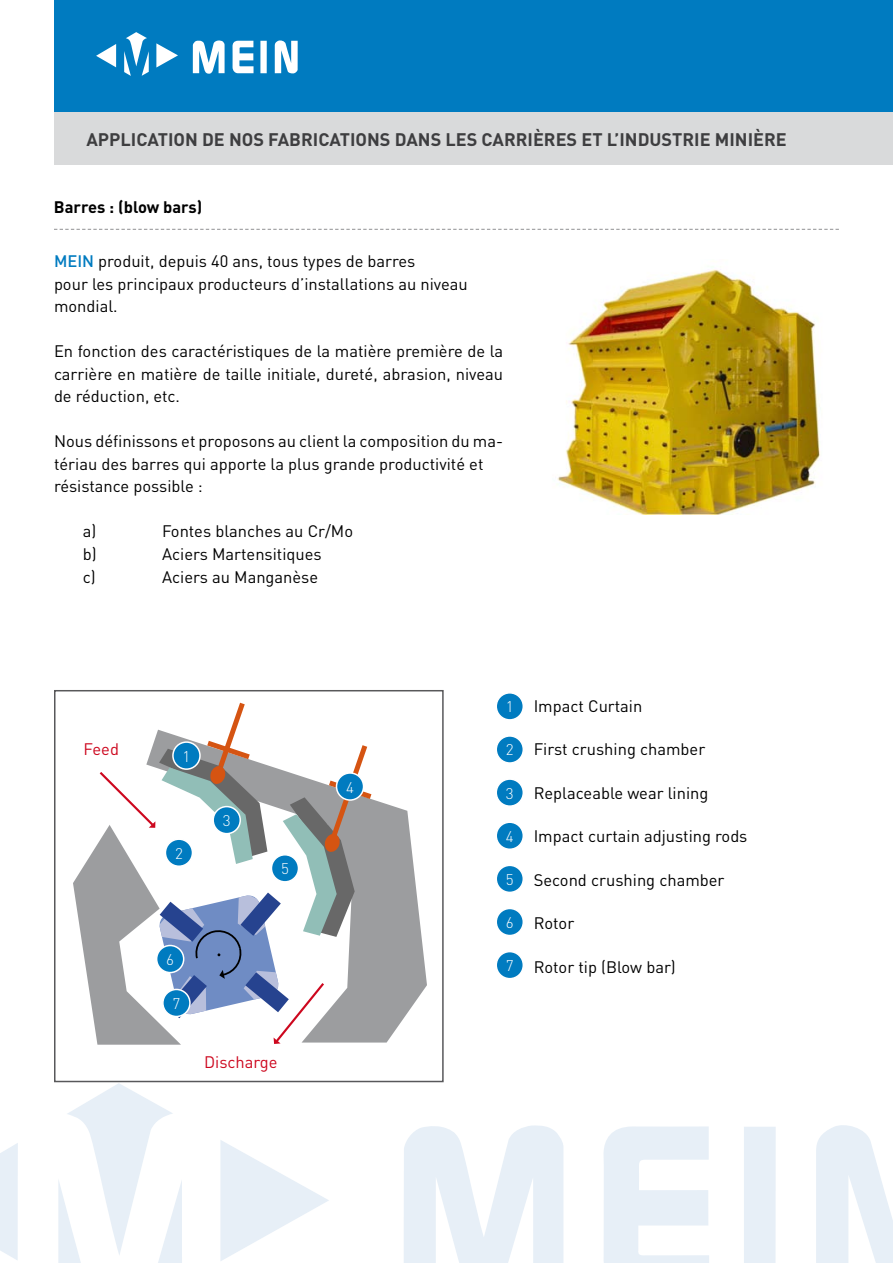
<style>
.page{position:relative;width:893px;height:1263px;background:#fff}
.page>*{position:absolute;margin:0;border:0;box-sizing:border-box;transform-origin:0 0}
.t1{font:700 18px "DIN";color:#3e3e40}
.t2{font:16.5px/22.5px "DIN";color:#000}
.t3{font:700 16.5px "DIN";color:#000}
.t4{font:16.5px "DIN";color:#cd071e}
.t5{font:300 15.3px "DINCE";color:#fff}
.s1{font-weight:500;color:#007bc0}
</style>
<div class="page">
<svg style="left:0;top:1083px;width:329px;height:180px"></svg>
<svg style="left:816px;top:1125px;width:77px;height:138px"></svg>
<svg style="left:404px;top:1125px;width:159px;height:138px"></svg>
<svg style="left:603px;top:1126px;width:106px;height:137px"></svg>
<div style="left:744px;top:1127px;width:32px;height:136px;background:#e7eff7"></div>
<div style="left:54px;top:690px;width:390px;height:392px;background:#fff;border:2px solid #58585a"></div>
<div style="left:54px;top:10px;width:839px;height:154px;background:#d9dadb"></div>
<div style="left:54px;top:0;width:839px;height:112px;background:#007bc0"></div>
<svg style="left:96px;top:32px;width:82px;height:44px"></svg>
<svg style="left:275px;top:40px;width:23px;height:34px"></svg>
<svg style="left:193px;top:40px;width:32px;height:34px"></svg>
<svg style="left:233px;top:41px;width:21px;height:32px"></svg>
<div style="left:260px;top:41px;width:7px;height:32px;background:#fff"></div>
<img style="left:557px;top:269px;width:263px;height:246px">
<svg style="left:54px;top:229px;width:785px;height:1px"></svg>
<svg style="left:371px;top:794px;width:56px;height:248px;fill:#9c9d9f"></svg>
<svg style="left:73px;top:703px;width:298px;height:342px"></svg>
<div style="left:163px;top:989px;width:27px;height:27px;background:#007bc0;border-radius:50%"></div>
<div style="left:162px;top:989px;width:29px;height:28px;border:2px solid #fff;border-radius:50%"></div>
<div style="left:157px;top:945px;width:27px;height:27px;background:#007bc0;border-radius:50%"></div>
<div style="left:156px;top:945px;width:28px;height:28px;border:2px solid #fff;border-radius:50%"></div>
<div style="left:271px;top:855px;width:27px;height:27px;background:#007bc0;border-radius:50%"></div>
<div style="left:271px;top:854px;width:28px;height:28px;border:2px solid #fff;border-radius:50%"></div>
<div style="left:165px;top:839px;width:27px;height:27px;background:#007bc0;border-radius:50%"></div>
<div style="left:165px;top:838px;width:28px;height:29px;border:2px solid #fff;border-radius:50%"></div>
<div style="left:173px;top:742px;width:27px;height:27px;background:#007bc0;border-radius:50%"></div>
<div style="left:172px;top:741px;width:29px;height:29px;border:2px solid #fff;border-radius:50%"></div>
<div style="left:213px;top:806px;width:27px;height:28px;background:#007bc0;border-radius:50%"></div>
<div style="left:212px;top:806px;width:29px;height:28px;border:2px solid #fff;border-radius:50%"></div>
<div style="left:336px;top:773px;width:28px;height:27px;background:#007bc0;border-radius:50%"></div>
<div style="left:336px;top:772px;width:28px;height:29px;border:2px solid #fff;border-radius:50%"></div>
<div style="left:496px;top:693px;width:27px;height:27px;background:#007bc0;border-radius:50%"></div>
<div style="left:495px;top:692px;width:29px;height:29px;border:2px solid #fff;border-radius:50%"></div>
<div style="left:496px;top:736px;width:27px;height:27px;background:#007bc0;border-radius:50%"></div>
<div style="left:495px;top:735px;width:29px;height:29px;border:2px solid #fff;border-radius:50%"></div>
<div style="left:496px;top:779px;width:27px;height:27px;background:#007bc0;border-radius:50%"></div>
<div style="left:495px;top:778px;width:29px;height:29px;border:2px solid #fff;border-radius:50%"></div>
<div style="left:496px;top:822px;width:27px;height:27px;background:#007bc0;border-radius:50%"></div>
<div style="left:495px;top:821px;width:29px;height:29px;border:2px solid #fff;border-radius:50%"></div>
<div style="left:496px;top:865px;width:27px;height:27px;background:#007bc0;border-radius:50%"></div>
<div style="left:495px;top:864px;width:29px;height:29px;border:2px solid #fff;border-radius:50%"></div>
<div style="left:496px;top:908px;width:27px;height:27px;background:#007bc0;border-radius:50%"></div>
<div style="left:495px;top:908px;width:29px;height:28px;border:2px solid #fff;border-radius:50%"></div>
<div style="left:496px;top:951px;width:27px;height:28px;background:#007bc0;border-radius:50%"></div>
<div style="left:495px;top:951px;width:29px;height:28px;border:2px solid #fff;border-radius:50%"></div>
<p class="t1" style="left:86px;top:127px;width:702px">APPLICATION DE NOS FABRICATIONS DANS LES CARRIÈRES ET L’I NDUSTRIE MINIÈRE</p>
<p class="t3" style="left:54px;top:196px;width:150px">BARRES : (BLOW BARS)</p>
<p class="t2" style="left:54px;top:250px;width:415px"><span class="s1">MEIN</span> produit, depuis 40 ans, tous types de barres<br>pour les principaux producteurs d’installations au niveau mondial.</p>
<p class="t2" style="left:54px;top:340px;width:451px;text-align:justify">En fonction des caractéristiques de la matière première de la carrière en matière de taille initiale, dureté, abrasion, niveau de réduction, etc.</p>
<p class="t2" style="left:54px;top:430px;width:451px">Nous définissons et proposons au client la composition du ma&shy;tériau des barres qui apporte la plus grande productivité et résistance possible :</p>
<p class="t2" style="left:83px;top:520px;width:15px">a)</p>
<p class="t2" style="left:162px;top:520px;width:193px">Fontes blanches au Cr/Mo</p>
<p class="t2" style="left:83px;top:542px;width:15px">b)</p>
<p class="t2" style="left:162px;top:542px;width:161px">Aciers Martensitiques</p>
<p class="t2" style="left:83px;top:565px;width:15px">c)</p>
<p class="t2" style="left:162px;top:565px;width:158px">Aciers au Manganèse</p>
<p class="t4" style="left:84px;top:738px;width:37px">Feed</p>
<p class="t5" style="left:183px;top:746px;width:9px">1</p>
<p class="t5" style="left:175px;top:843px;width:9px">2</p>
<p class="t5" style="left:223px;top:810px;width:9px">3</p>
<p class="t5" style="left:281px;top:858px;width:9px">5</p>
<p class="t5" style="left:166px;top:949px;width:9px">6</p>
<p class="t5" style="left:172px;top:993px;width:9px">7</p>
<p class="t4" style="left:204px;top:1052px;width:75px">Discharge</p>
<p class="t5" style="left:346px;top:777px;width:9px">4</p>
<p class="t5" style="left:506px;top:696px;width:9px">1</p>
<p class="t5" style="left:506px;top:740px;width:9px">2</p>
<p class="t5" style="left:506px;top:783px;width:9px">3</p>
<p class="t5" style="left:506px;top:826px;width:9px">4</p>
<p class="t5" style="left:506px;top:869px;width:9px">5</p>
<p class="t5" style="left:506px;top:912px;width:9px">6</p>
<p class="t5" style="left:506px;top:955px;width:9px">7</p>
<p class="t2" style="left:534px;top:694px;width:110px">Impact Curtain</p>
<p class="t2" style="left:534px;top:738px;width:173px">First crushing chamber</p>
<p class="t2" style="left:534px;top:781px;width:176px">Replaceable wear lining</p>
<p class="t2" style="left:534px;top:825px;width:215px">Impact curtain adjusting rods</p>
<p class="t2" style="left:534px;top:868px;width:192px">Second crushing chamber</p>
<p class="t2" style="left:534px;top:912px;width:42px">Rotor</p>
<p class="t2" style="left:534px;top:955px;width:144px">Rotor tip (Blow bar)</p>
</div>
